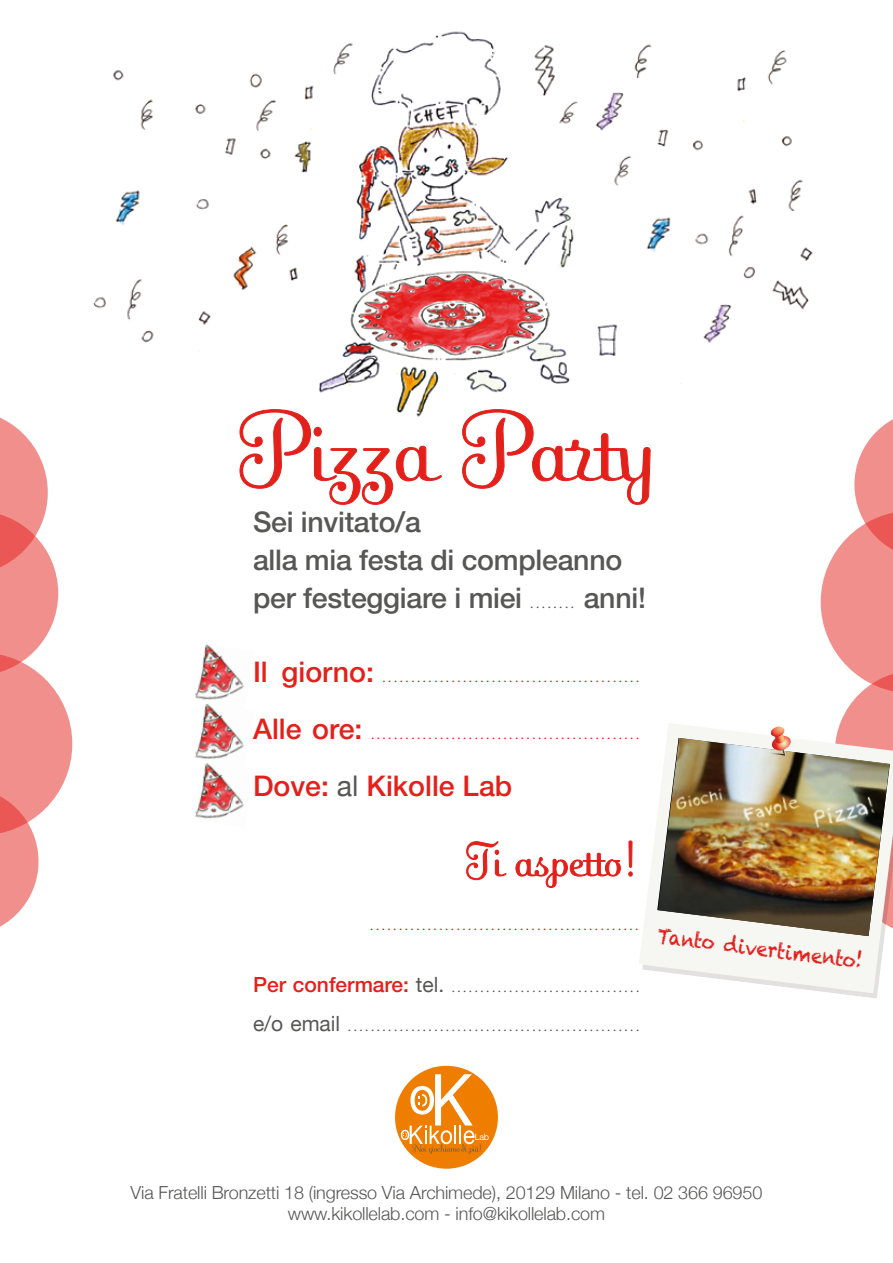
<style>
.page{position:relative;width:893px;height:1263px;background:#fff}
.page>*{position:absolute;margin:0;border:0;box-sizing:border-box;transform-origin:0 0}
.t1{font:105.3px "Fling Let Plain";color:#e4201b}
.t2{font:51px "Fling Let Plain";color:#e4201b}
.t3{font:500 28.5px/37.8px "Helvetica Neue LT Std";letter-spacing:-.01em;color:#575756}
.t4{font:500 28.5px "Helvetica Neue LT Std";color:#e4201b}
.t5{font:20.55px "Chalkduster";color:#e41e1b;scale:.89 1}
.t6{font:300 18px/21px "Helvetica Neue";letter-spacing:-.005em;color:#575756;text-align:center}
.t7{font:14.85px "Futura Std";color:#e4201b}
.t8{font:14.85px "Futura Std";color:#575756}
.s1{font-family:"Futura Std";font-weight:400;font-size:15px}
.s2{font-family:"Helvetica Neue LT Std";font-weight:500;font-size:28.5px}
.s3{font-family:"Helvetica Neue";font-weight:400;color:#575756}
.s4{font-family:"Helvetica Neue LT Std";font-weight:500;font-size:21px;color:#e4201b}
.s5{font-family:"Helvetica Neue";font-size:21px}
</style>
<div class="page">
<img style="left:93px;top:31px;width:720px;height:378px">
<svg style="left:466px;top:841px;width:40px;height:39px"></svg>
<svg style="left:515px;top:853px;width:106px;height:35px"></svg>
<svg style="left:628px;top:840px;width:5px;height:36px"></svg>
<img style="left:195px;top:644px;width:49px;height:56px">
<img style="left:195px;top:704px;width:49px;height:55px">
<img style="left:195px;top:763px;width:49px;height:56px">
<svg style="left:0;top:417px;width:72px;height:510px"></svg>
<div style="left:395px;top:1066px;width:103px;height:103px;background:#ef7d00;border-radius:50%"></div>
<svg style="left:401px;top:1074px;width:88px;height:80px"></svg>
<svg style="left:240px;top:409px;width:202px;height:96px"></svg>
<svg style="left:462px;top:409px;width:189px;height:96px"></svg>
<svg style="left:639px;top:824px;width:246px;height:169px"></svg>
<svg style="left:657px;top:759px;width:8px;height:177px"></svg>
<img style="left:665px;top:419px;width:228px;height:517px">
<h1 class="t1" style="left:236px;top:384px;width:421px">Pizza Party</h1>
<h3 class="t3" style="left:253px;top:503px;width:394px">Sei invitato/a<br>alla mia festa di compleanno per festeggiare i miei <span class="s1">........</span> anni!</h3>
<p class="t7" style="left:253px;top:667px;width:388px"><span class="s2">Il giorno:</span> .............................................</p>
<p class="t7" style="left:253px;top:724px;width:388px"><span class="s2">Alle ore:</span> ...............................................</p>
<h3 class="t4" style="left:253px;top:769px;width:261px">Dove: <span class="s3">al</span> Kikolle Lab</h3>
<h2 class="t2" style="left:465px;top:829px;width:176px">Ti aspetto!</h2>
<p class="t7" style="left:370px;top:915px;width:271px">...............................................</p>
<p class="t8" style="left:253px;top:977px;width:388px"><span class="s4">Per confermare:</span> <span class="s5">tel.</span> .................................</p>
<p class="t8" style="left:253px;top:1016px;width:388px"><span class="s5">e/o email</span> ...................................................</p>
<h3 class="t5" style="left:659px;top:924px;width:233px;rotate:7deg">Tanto divertimento!</h3>
<p class="t6" style="left:131px;top:1182px;width:633px">Via Fratelli Bronzetti 18 (ingresso Via Archimede), 20129 Milano - tel. 02 366 96950 www.kikollelab.com - info@kikollelab.com</p>
</div>
